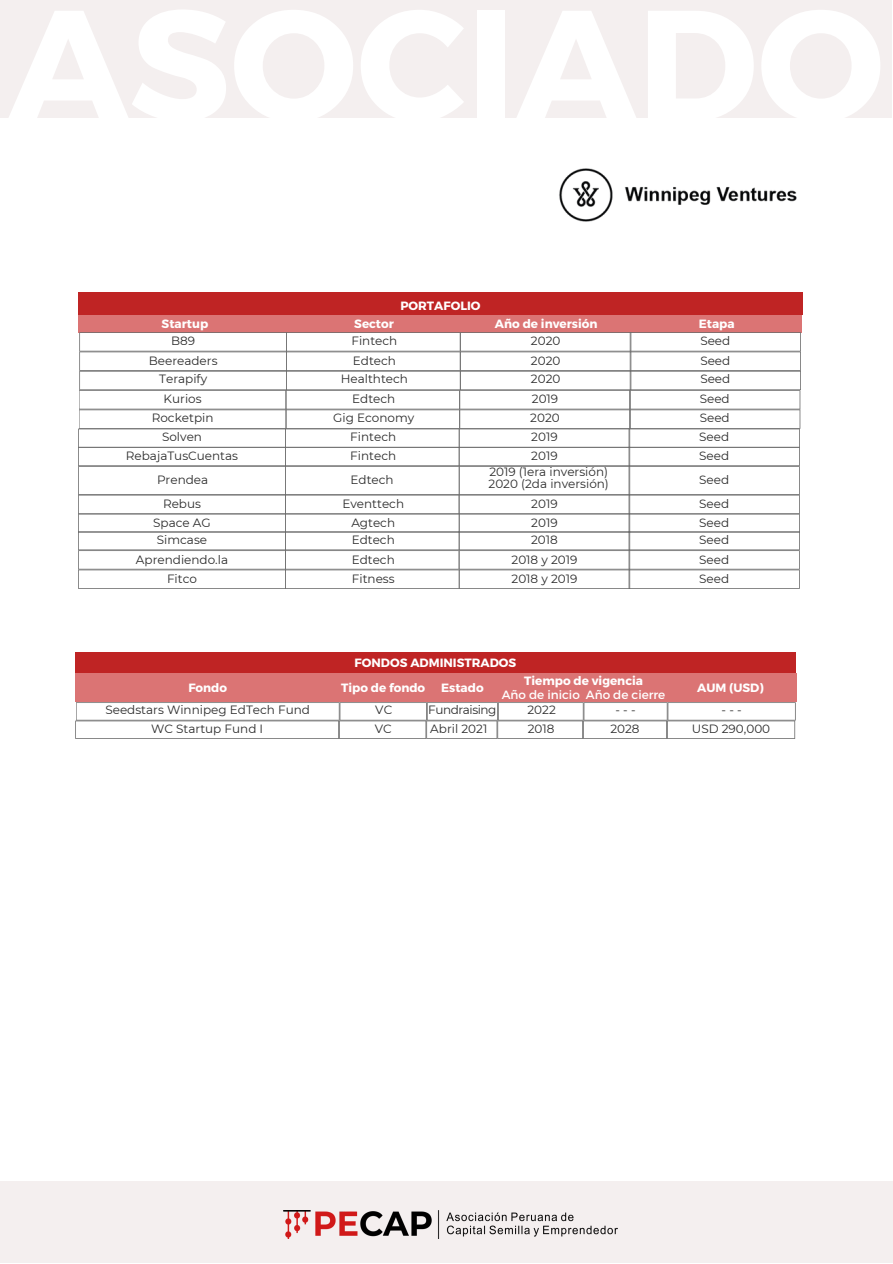
<style>
.page{position:relative;width:893px;height:1264px;background:#fff}
.page>*{position:absolute;margin:0;border:0;box-sizing:border-box;transform-origin:0 0}
.t1{font:12px/18.3px "Montserrat";color:#2b2b2b;text-align:center}
.t2{font:700 12px "Montserrat";color:#fff}
.t3{font:12px "Montserrat";color:#fff}
.t4{font:12px/18.3px "Montserrat";letter-spacing:-.035em;color:#2b2b2b}
</style>
<div class="page">
<div style="left:76px;top:652px;width:720px;height:21px;background:#bf2424"></div>
<svg style="left:75px;top:702px;width:720px;height:36px"></svg>
<div style="left:76px;top:673px;width:720px;height:29px;background:#db7474"></div>
<div style="left:78px;top:293px;width:724px;height:22px;background:#bf2424"></div>
<div style="left:78px;top:315px;width:724px;height:17px;background:#db7474"></div>
<svg style="left:78px;top:332px;width:722px;height:257px"></svg>
<img style="left:559px;top:168px;width:238px;height:54px">
<div style="left:0;top:0;width:891px;height:117px;background:#f4efef"></div>
<div style="left:0;top:1181px;width:892px;height:81px;background:#f4efef"></div>
<img style="left:283px;top:1210px;width:334px;height:28px">
<p class="t2" style="left:400px;top:297px;width:82px">PORTAFOLIO</p>
<p class="t2" style="left:162px;top:316px;width:48px">Startup</p>
<p class="t2" style="left:354px;top:316px;width:41px">Sector</p>
<p class="t2" style="left:495px;top:316px;width:104px">Año de inversión</p>
<p class="t2" style="left:698px;top:316px;width:37px">Etapa</p>
<p class="t1" style="left:171px;top:332px;width:25px">B89</p>
<p class="t1" style="left:351px;top:332px;width:47px">Fintech</p>
<p class="t1" style="left:531px;top:332px;width:31px">2020</p>
<p class="t1" style="left:700px;top:332px;width:31px">Seed</p>
<p class="t1" style="left:149px;top:351px;width:70px">Beereaders</p>
<p class="t1" style="left:353px;top:351px;width:45px">Edtech</p>
<p class="t1" style="left:531px;top:351px;width:31px">2020</p>
<p class="t1" style="left:700px;top:351px;width:31px">Seed</p>
<p class="t1" style="left:159px;top:370px;width:49px">Terapify</p>
<p class="t1" style="left:341px;top:370px;width:69px">Healthtech</p>
<p class="t1" style="left:531px;top:370px;width:31px">2020</p>
<p class="t1" style="left:700px;top:370px;width:31px">Seed</p>
<p class="t1" style="left:164px;top:389px;width:40px">Kurios</p>
<p class="t1" style="left:352px;top:389px;width:45px">Edtech</p>
<p class="t1" style="left:532px;top:389px;width:28px">2019</p>
<p class="t1" style="left:699px;top:389px;width:31px">Seed</p>
<p class="t1" style="left:152px;top:409px;width:63px">Rocketpin</p>
<p class="t1" style="left:333px;top:409px;width:83px">Gig Economy</p>
<p class="t1" style="left:530px;top:409px;width:31px">2020</p>
<p class="t1" style="left:699px;top:409px;width:31px">Seed</p>
<p class="t1" style="left:162px;top:428px;width:41px">Solven</p>
<p class="t1" style="left:350px;top:428px;width:47px">Fintech</p>
<p class="t1" style="left:531px;top:428px;width:28px">2019</p>
<p class="t1" style="left:699px;top:428px;width:31px">Seed</p>
<p class="t1" style="left:126px;top:446px;width:114px">RebajaTusCuentas</p>
<p class="t1" style="left:350px;top:446px;width:47px">Fintech</p>
<p class="t1" style="left:531px;top:446px;width:28px">2019</p>
<p class="t1" style="left:699px;top:446px;width:31px">Seed</p>
<p class="t1" style="left:157px;top:470px;width:53px">Prendea</p>
<p class="t1" style="left:350px;top:470px;width:45px">Edtech</p>
<p class="t1" style="left:488px;top:466px;width:122px;line-height:12px;text-align:left">2019 (1era inversión)<br>2020 (2da inversión)</p>
<p class="t1" style="left:699px;top:470px;width:31px">Seed</p>
<p class="t1" style="left:163px;top:494px;width:39px">Rebus</p>
<p class="t1" style="left:342px;top:494px;width:63px">Eventtech</p>
<p class="t1" style="left:531px;top:494px;width:28px">2019</p>
<p class="t1" style="left:699px;top:494px;width:31px">Seed</p>
<p class="t1" style="left:153px;top:513px;width:59px">Space AG</p>
<p class="t1" style="left:351px;top:513px;width:45px">Agtech</p>
<p class="t1" style="left:531px;top:513px;width:28px">2019</p>
<p class="t1" style="left:699px;top:513px;width:31px">Seed</p>
<p class="t1" style="left:157px;top:530px;width:52px">Simcase</p>
<p class="t1" style="left:351px;top:530px;width:45px">Edtech</p>
<p class="t1" style="left:531px;top:530px;width:28px">2018</p>
<p class="t1" style="left:699px;top:530px;width:31px">Seed</p>
<p class="t1" style="left:136px;top:550px;width:94px">Aprendiendo.la</p>
<p class="t1" style="left:351px;top:550px;width:45px">Edtech</p>
<p class="t1" style="left:511px;top:550px;width:67px">2018 y 2019</p>
<p class="t1" style="left:699px;top:550px;width:31px">Seed</p>
<p class="t1" style="left:167px;top:569px;width:31px">Fitco</p>
<p class="t1" style="left:352px;top:569px;width:44px">Fitness</p>
<p class="t1" style="left:511px;top:569px;width:67px">2018 y 2019</p>
<p class="t1" style="left:699px;top:569px;width:31px">Seed</p>
<p class="t2" style="left:354px;top:654px;width:163px">FONDOS ADMINISTRADOS</p>
<p class="t2" style="left:188px;top:679px;width:40px">Fondo</p>
<p class="t2" style="left:341px;top:679px;width:86px">Tipo de fondo</p>
<p class="t2" style="left:441px;top:679px;width:44px">Estado</p>
<p class="t2" style="left:524px;top:672px;width:120px">Tiempo de vigencia</p>
<p class="t3" style="left:501px;top:687px;width:165px">Año de inicio Año de cierre</p>
<p class="t2" style="left:697px;top:679px;width:68px">AUM (USD)</p>
<p class="t1" style="left:105px;top:701px;width:206px">Seedstars Winnipeg EdTech Fund<br>WC Startup Fund I</p>
<p class="t1" style="left:691px;top:701px;width:80px">---<br>USD 290,000</p>
<p class="t4" style="left:428px;top:701px;width:70px">Fundraising<br>Abril 2021</p>
<p class="t1" style="left:375px;top:701px;width:19px;text-align:left">VC<br>VC</p>
<p class="t1" style="left:527px;top:701px;width:30px;text-align:left">2022<br>2018</p>
<p class="t1" style="left:610px;top:701px;width:31px">---<br>2028</p>
</div>
